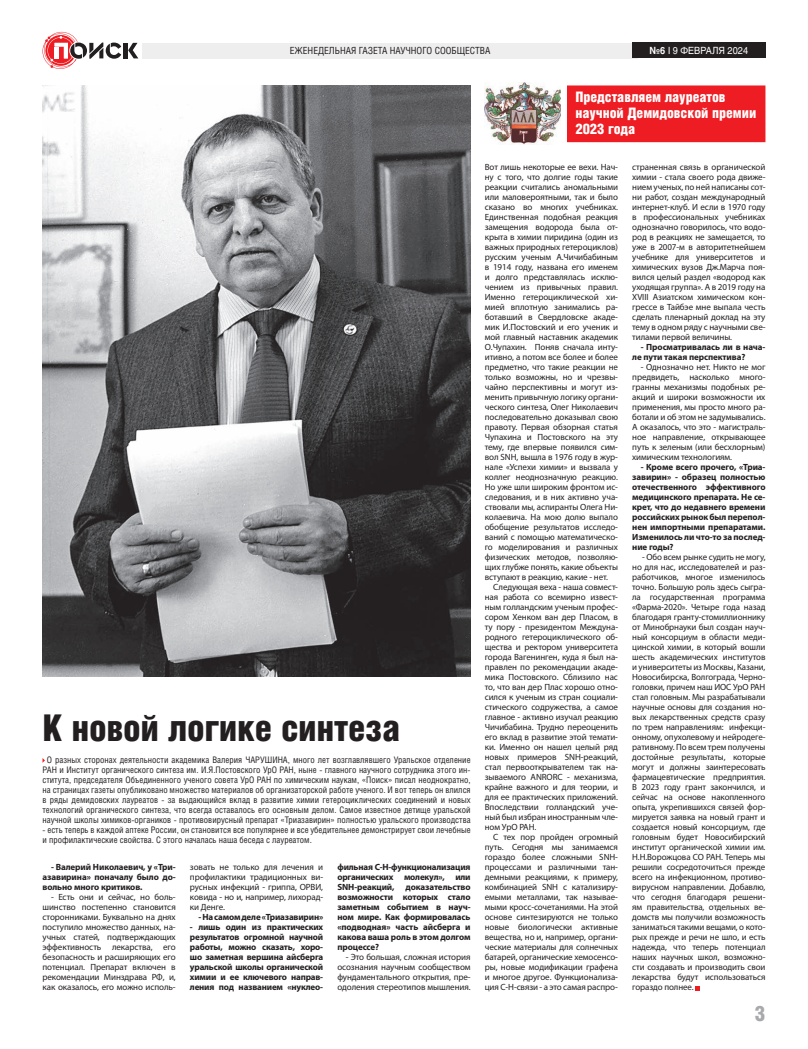
<style>
.page{position:relative;width:808px;height:1049px;background:#fff}
.page>*{position:absolute;margin:0;border:0;box-sizing:border-box;transform-origin:0 0}
.t1{font:37px "Helios Cond Black C";letter-spacing:-.01em;color:#231f20}
.t2{font:21.1px "Helios Cond Black C";color:#a8a9ad}
.t3{font:14.5px/16px "Helios Cond Black C";letter-spacing:-.005em;color:#fff}
.t4{font:9.8px "Helios Cond C";color:#231f20}
.t5{font:9.8px "Helios C";color:#fff;scale:.93 1}
.t6{font:9px/10px "Myriad Pro";letter-spacing:-.01em;color:#231f20;text-align:justify}
.t7{font:9px/10px "Helios Cond C";color:#231f20;text-align:center}
.t8{font:700 9px/10px "Myriad Pro";letter-spacing:-.01em;color:#231f20;text-align:justify}
.s1{font-weight:700}
</style>
<div class="page">
<hr style="left:124px;top:43px;width:4px;height:15px;background:#231f20">
<svg style="left:128px;top:43px;width:10px;height:15px"></svg>
<svg style="left:43px;top:32px;width:78px;height:37px"></svg>
<div style="left:142px;top:43px;width:496px;height:16px;background:#eeeeef"></div>
<div style="left:632px;top:43px;width:133px;height:15px;background:#231f20"></div>
<svg style="left:695px;top:986px;width:5px;height:4px"></svg>
<div style="left:567px;top:86px;width:198px;height:56px;background:#ee1d23"></div>
<div style="left:567px;top:85px;width:198px;height:57px;border:1px solid #ee1d23"></div>
<img style="left:485px;top:83px;width:76px;height:61px">
<img style="left:43px;top:85px;width:428px;height:591px">
<p class="t4" style="left:290px;top:45px;width:202px">ЕЖЕНЕДЕЛЬНАЯ ГАЗЕТА НАУЧНОГО СООБЩЕСТВА</p>
<p class="t5" style="left:649px;top:44px;width:108px"><span class="s1">№6</span> I 9 ФЕВРАЛЯ 2024</p>
<h1 class="t1" style="left:43px;top:707px;width:359px">К новой логике синтеза</h1>
<p class="t7" style="left:43px;top:754px;width:430px">О разных сторонах деятельности академика Валерия ЧАРУШИНА, много лет возглавлявшего Уральское отделение РАН и Институт органического синтеза им. И.Я.Постовского УрО РАН, ныне - главного научного сотрудника этого ин&shy;ститута, председателя Объединенного ученого совета УрО РАН по химическим наукам, «Поиск» писал неоднократно, на страницах газеты опубликовано множество материалов об организаторской работе ученого. И вот теперь он влился в ряды демидовских лауреатов - за выдающийся вклад в развитие химии гетероциклических соединений и новых технологий органического синтеза, что всегда оставалось его основным делом. Самое известное детище уральской научной школы химиков-органиков - противовирусный препарат «Триазавирин» полностью уральского производства</p>
<p class="t7" style="left:43px;top:824px;width:430px;text-align:left">- есть теперь в каждой аптеке России, он становится все популярнее и все убедительнее демонстрирует свои лечебные и профилактические свойства. С этого началась наша беседа с лауреатом.</p>
<p class="t6" style="left:190px;top:862px;width:135px">зовать не только для лечения и профилактики традиционных ви&shy;русных инфекций - гриппа, ОРВИ, ковида - но и, например, лихорад&shy;ки Денге.</p>
<p class="t8" style="left:198px;top:912px;width:126px">- На самом деле «Триазавирин»</p>
<p class="t8" style="left:190px;top:922px;width:135px">- лишь один из практических результатов огромной научной работы, можно сказать, хоро&shy;шо заметная вершина айсберга уральской школы органической химии и ее ключевого направ&shy;ления под названием «нуклео-</p>
<p class="t8" style="left:337px;top:862px;width:135px">фильная C-Н-функционализация органических молекул», или SNH-реакций, доказательство возможности которых стало заметным событием в науч&shy;ном мире. Как формировалась «подводная» часть айсберга и какова ваша роль в этом долгом процессе?</p>
<p class="t6" style="left:337px;top:952px;width:135px;text-indent:9px">- Это большая, сложная история осознания научным сообществом фундаментального открытия, пре&shy;одоления стереотипов мышления.</p>
<p class="t8" style="left:43px;top:862px;width:135px;text-indent:9px">- Валерий Николаевич, у «Три&shy;азавирина» поначалу было до&shy;вольно много критиков.</p>
<p class="t6" style="left:43px;top:892px;width:135px;text-indent:9px">- Есть они и сейчас, но боль&shy;шинство постепенно становится сторонниками. Буквально на днях поступило множество данных, на&shy;учных статей, подтверждающих эффективность лекарства, его безопасность и расширяющих его потенциал. Препарат включен в рекомендации Минздрава РФ, и, как оказалось, его можно исполь-</p>
<h3 class="t3" style="left:575px;top:88px;width:182px">Представляем лауреатов научной Демидовской премии<br>2023 года</h3>
<p class="t6" style="left:485px;top:162px;width:135px">Вот лишь некоторые ее вехи. Нач&shy;ну с того, что долгие годы такие реакции считались аномальными или маловероятными, так и было сказано во многих учебниках.<br>Единственная подобная реакция замещения водорода была от&shy;крыта в химии пиридина (один из важных природных гетероциклов) русским ученым А.Чичибабиным в 1914 году, названа его именем и долго представлялась исклю&shy;чением из привычных правил.<br>Именно гетероциклической хи&shy;мией вплотную занимались ра&shy;ботавший в Свердловске акаде&shy;мик И.Постовский и его ученик и мой главный наставник академик О.Чупахин. Поняв сначала инту&shy;итивно, а потом все более и более предметно, что такие реакции не только возможны, но и чрезвы&shy;чайно перспективны и могут из&shy;менить привычную логику органи&shy;ческого синтеза, Олег Николаевич последовательно доказывал свою правоту. Первая обзорная статья Чупахина и Постовского на эту тему, где впервые появился сим&shy;вол SNН, вышла в 1976 году в жур&shy;нале «Успехи химии» и вызвала у коллег неоднозначную реакцию.<br>Но уже шли широким фронтом ис&shy;следования, и в них активно уча&shy;ствовали мы, аспиранты Олега Ни&shy;колаевича. На мою долю выпало обобщение результатов исследо&shy;ваний с помощью математическо&shy;го моделирования и различных физических методов, позволяю&shy;щих глубже понять, какие объекты вступают в реакцию, какие - нет.</p>
<p class="t6" style="left:485px;top:582px;width:135px;text-indent:9px">Следующая веха - наша совмест&shy;ная работа со всемирно извест&shy;ным голландским ученым профес&shy;сором Хенком ван дер Пласом, в ту пору - президентом Междуна&shy;родного гетероциклического об&shy;щества и ректором университета города Вагенинген, куда я был на&shy;правлен по рекомендации акаде&shy;мика Постовского. Сблизило нас то, что ван дер Плас хорошо отно&shy;сился к ученым из стран социали&shy;стического содружества, а самое главное - активно изучал реакцию Чичибабина. Трудно переоценить его вклад в развитие этой темати&shy;ки. Именно он нашел целый ряд новых примеров SNH-реакций, стал первооткрывателем так на&shy;зываемого ANRORC - механизма, крайне важного и для теории, и для ее практических приложений.<br>Впоследствии голландский уче&shy;ный был избран иностранным чле&shy;ном УрО РАН.</p>
<p class="t6" style="left:485px;top:832px;width:135px;text-indent:9px">С тех пор пройден огромный путь. Сегодня мы занимаемся гораздо более сложными SNH&shy;процессами и различными тан&shy;демными реакциями, к примеру, комбинацией SNH с катализиру&shy;емыми металлами, так называе&shy;мыми кросс-сочетаниями. На этой основе синтезируются не только новые биологически активные вещества, но и, например, органи&shy;ческие материалы для солнечных батарей, органические хемосенсо&shy;ры, новые модификации графена и многое другое. Функционализа&shy;ция C-H-связи - а это самая распро-</p>
<p class="t6" style="left:632px;top:162px;width:135px">страненная связь в органической химии - стала своего рода движе&shy;нием ученых, по ней написаны сот&shy;ни работ, создан международный интернет-клуб. И если в 1970 году в профессиональных учебниках однозначно говорилось, что водо&shy;род в реакциях не замещается, то уже в 2007-м в авторитетнейшем учебнике для университетов и химических вузов Дж.Марча поя&shy;вился целый раздел «водород как уходящая группа». А в 2019 году на XVIII Азиатском химическом кон&shy;грессе в Тайбэе мне выпала честь сделать пленарный доклад на эту тему в одном ряду с научными све&shy;тилами первой величины.</p>
<p class="t8" style="left:632px;top:342px;width:135px;text-indent:9px">- Просматривалась ли в нача&shy;ле пути такая перспектива?</p>
<p class="t6" style="left:632px;top:362px;width:135px;text-indent:9px">- Однозначно нет. Никто не мог предвидеть, насколько много&shy;гранны механизмы подобных ре&shy;акций и широки возможности их применения, мы просто много ра&shy;ботали и об этом не задумывались.<br>А оказалось, что это - магистраль&shy;ное направление, открывающее путь к зеленым (или бесхлорным) химическим технологиям.</p>
<p class="t8" style="left:632px;top:462px;width:135px;text-indent:9px">- Кроме всего прочего, «Триа&shy;завирин» - образец полностью отечественного эффективного медицинского препарата. Не се&shy;крет, что до недавнего времени российских рынок был перепол&shy;нен импортными препаратами.<br>Изменилось ли что-то за послед&shy;ние годы?</p>
<p class="t6" style="left:632px;top:552px;width:135px;text-indent:10px">- Обо всем рынке судить не могу, но для нас, исследователей и раз&shy;работчиков, многое изменилось точно. Большую роль здесь сыгра&shy;ла государственная программа «Фарма-2020». Четыре года назад благодаря гранту-стомиллионнику от Минобрнауки был создан науч&shy;ный консорциум в области меди&shy;цинской химии, в который вошли шесть академических институтов и университеты из Москвы, Казани, Новосибирска, Волгограда, Черно&shy;головки, причем наш ИОС УрО РАН стал головным. Мы разрабатывали научные основы для создания но&shy;вых лекарственных средств сразу по трем направлениям: инфекци&shy;онному, опухолевому и нейродеге&shy;ративному. По всем трем получены достойные результаты, которые могут и должны заинтересовать фармацевтические предприятия.<br>В 2023 году грант закончился, и сейчас на основе накопленного опыта, укрепившихся связей фор&shy;мируется заявка на новый грант и создается новый консорциум, где головным будет Новосибирский институт органической химии им.<br>Н.Н.Ворожцова СО РАН. Теперь мы решили сосредоточиться прежде всего на инфекционном, противо&shy;вирусном направлении. Добавлю, что сегодня благодаря решени&shy;ям правительства, отдельных ве&shy;домств мы получили возможность заниматься такими вещами, о кото&shy;рых прежде и речи не шло, и есть надежда, что теперь потенциал наших научных школ, возможно&shy;сти создавать и производить свои лекарства будут использоваться гораздо полнее.</p>
<h2 class="t2" style="left:755px;top:1001px;width:12px">3</h2>
</div>
